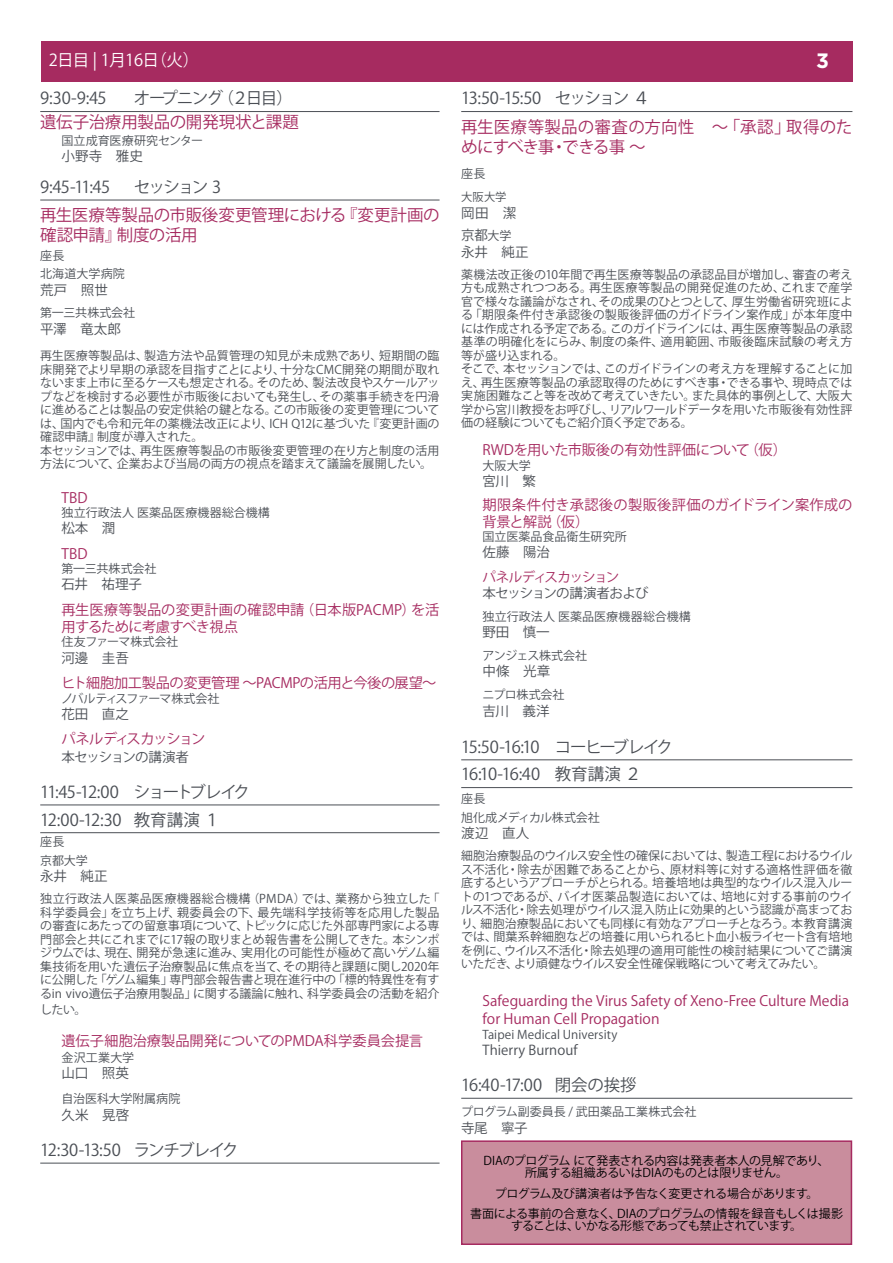
<style>
.page{position:relative;width:893px;height:1263px;background:#fff}
.page>*{position:absolute;margin:0;border:0;box-sizing:border-box;transform-origin:0 0}
.t1{font:700 20.85px "Gotham";color:#fff}
.t2{font:16.5px/27.8px "Koz Go Pr 6 N";letter-spacing:-.07em;color:#4b4f55}
.t3{font:16.5px/19.8px "Koz Go Pr 6 N";letter-spacing:-.015em;color:#a62b60}
.t4{font:16.5px "Koz Go Pr 6 N";letter-spacing:-.09em;color:#4b4f55}
.t5{font:16.5px "Koz Go Pr 6 N";letter-spacing:-.01em;color:#4b4f55}
.t6{font:16.5px "Koz Go Pr 6 N";letter-spacing:-.04em;color:#fff}
.t7{font:14.25px/17.1px "Koz Go Pr 6 N";color:#a62b60}
.t8{font:14.25px "Koz Go Pr 6 N";letter-spacing:-.035em;color:#a62b60}
.t9{font:14.25px "Koz Go Pr 6 N";letter-spacing:-.095em;color:#a62b60}
.t10{font:13.5px/23px "Koz Go Pr 6 N";color:#4b4f55}
.t11{font:13.5px "Koz Go Pr 6 N";letter-spacing:-.05em;color:#4b4f55}
.t12{font:13.5px "Koz Go Pr 6 N";letter-spacing:-.09em;color:#a62b60}
.t13{font:13.5px "Koz Go Pr 6 N";letter-spacing:-.065em;color:#4b4f55}
.t14{font:12px/13.5px "Koz Go Pr 6 N";letter-spacing:-.005em;color:#4b4f55}
.t15{font:12px/12px "Koz Go Pr 6 N";letter-spacing:-.03em;color:#000;text-align:center}
.t16{font:12px "Koz Go Pr 6 N";letter-spacing:-.055em;color:#000}
.t17{font:12px "Koz Go Pr 6 N";letter-spacing:-.07em;color:#4b4f55}
.t18{font:12px "Koz Go Pr 6 N";letter-spacing:-.04em;color:#4b4f55}
.t19{font:11.25px "Koz Go Pr 6 N";color:#4b4f55}
.s1{font-size:12px}
</style>
<div class="page">
<div style="left:41px;top:41px;width:811px;height:41px;background:#a62b60"></div>
<div style="left:462px;top:1141px;width:389px;height:103px;background:#c98d9d"></div>
<div style="left:461px;top:1140px;width:391px;height:105px;border:2px solid #a62b60"></div>
<hr style="left:40px;top:111px;width:400px;height:1px;background:#4b4f55">
<hr style="left:40px;top:200px;width:400px;height:1px;background:#4b4f55">
<hr style="left:40px;top:804px;width:400px;height:1px;background:#4b4f55">
<hr style="left:40px;top:832px;width:400px;height:1px;background:#4b4f55">
<hr style="left:40px;top:1163px;width:400px;height:1px;background:#4b4f55">
<hr style="left:461px;top:111px;width:391px;height:1px;background:#4b4f55">
<hr style="left:461px;top:759px;width:391px;height:1px;background:#4b4f55">
<hr style="left:461px;top:787px;width:391px;height:1px;background:#4b4f55">
<hr style="left:461px;top:1098px;width:391px;height:1px;background:#4b4f55">
<h2 class="t6" style="left:49px;top:51px;width:152px">2日目 | 1月16日（火）</h2>
<h2 class="t2" style="left:40px;top:85px;width:68px">9:30-9:45</h2>
<h2 class="t4" style="left:134px;top:89px;width:161px">オープニング（２日目）</h2>
<h2 class="t3" style="left:40px;top:113px;width:260px">遺伝子治療用製品の開発現状と課題</h2>
<p class="t14" style="left:62px;top:134px;width:143px">国立成育医療研究センター</p>
<p class="t10" style="left:62px;top:145px;width:83px">小野寺　雅史</p>
<h2 class="t2" style="left:40px;top:173px;width:71px">9:45-11:45</h2>
<h2 class="t2" style="left:134px;top:173px;width:89px">セッション 3</h2>
<h2 class="t3" style="left:40px;top:206px;width:401px">再生医療等製品の市販後変更管理における『変更計画の確認申請』制度の活用</h2>
<p class="t14" style="left:40px;top:246px;width:86px;line-height:18.6px">座長<br>北海道大学病院</p>
<p class="t10" style="left:40px;top:278px;width:69px">荒戸　照世</p>
<p class="t14" style="left:40px;top:306px;width:97px">第一三共株式会社</p>
<p class="t10" style="left:40px;top:317px;width:82px">平澤　竜太郎</p>
<p class="t14" style="left:40px;top:349px;width:401px">再生医療等製品は、製造方法や品質管理の知見が未成熟であり、短期間の臨床開発でより早期の承認を目指すことにより、十分なCMC開発の期間が取れないまま上市に至るケースも想定される。そのため、製法改良やスケールアップなどを検討する必要性が市販後においても発生し、その薬事手続きを円滑に進めることは製品の安定供給の鍵となる。この市販後の変更管理については、国内でも令和元年の薬機法改正により、ICH Q12に基づいた『変更計画の確認申請』制度が導入された。<br>本セッションでは、再生医療等製品の市販後変更管理の在り方と制度の活用方法について、企業および当局の両方の視点を踏まえて議論を展開したい。</p>
<p class="t7" style="left:62px;top:489px;width:28px">TBD</p>
<p class="t14" style="left:62px;top:506px;width:210px">独立行政法人 医薬品医療機器総合機構</p>
<p class="t10" style="left:62px;top:517px;width:55px">松本　潤</p>
<p class="t7" style="left:62px;top:545px;width:28px">TBD</p>
<p class="t14" style="left:62px;top:562px;width:97px">第一三共株式会社</p>
<p class="t10" style="left:62px;top:573px;width:82px">石井　祐理子</p>
<p class="t7" style="left:62px;top:601px;width:380px">再生医療等製品の変更計画の確認申請（日本版PACMP）を活用するために考慮すべき視点</p>
<p class="t14" style="left:62px;top:635px;width:118px">住友ファーマ株式会社</p>
<p class="t10" style="left:62px;top:646px;width:69px">河邊　圭吾</p>
<p class="t8" style="left:62px;top:675px;width:376px">ヒト細胞加工製品の変更管理 ～PACMPの活用と今後の展望～</p>
<p class="t17" style="left:62px;top:691px;width:159px">ノバルティスファーマ株式会社</p>
<p class="t10" style="left:62px;top:703px;width:69px">花田　直之</p>
<p class="t9" style="left:62px;top:731px;width:145px">パネルディスカッション</p>
<p class="t13" style="left:62px;top:749px;width:129px">本セッションの講演者</p>
<h2 class="t2" style="left:40px;top:778px;width:211px">11:45-12:00 ショートブレイク<br>12:00-12:30 教育講演 １</h2>
<p class="t14" style="left:40px;top:833px;width:49px;line-height:18.6px">座長<br>京都大学</p>
<p class="t10" style="left:40px;top:865px;width:69px">永井　純正</p>
<p class="t14" style="left:40px;top:892px;width:401px;text-align:justify">独立行政法人医薬品医療機器総合機構（PMDA）では、業務から独立した「科学委員会」を立ち上げ、親委員会の下、最先端科学技術等を応用した製品の審査にあたっての留意事項について、トピックに応じた外部専門家による専門部会と共にこれまでに17報の取りまとめ報告書を公開してきた。本シンポジウムでは、現在、開発が急速に進み、実用化の可能性が極めて高いゲノム編集技術を用いた遺伝子治療製品に焦点を当て、その期待と課題に関し2020年に公開した「ゲノム編集」専門部会報告書と現在進行中の「標的特異性を有するin vivo遺伝子治療用製品」に関する議論に触れ、科学委員会の活動を紹介</p>
<p class="t14" style="left:40px;top:1003px;width:48px">したい。</p>
<p class="t7" style="left:62px;top:1032px;width:363px">遺伝子細胞治療製品開発についてのPMDA科学委員会提言</p>
<p class="t14" style="left:62px;top:1051px;width:74px">金沢工業大学</p>
<p class="t10" style="left:62px;top:1062px;width:69px">山口　照英</p>
<p class="t14" style="left:62px;top:1092px;width:120px">自治医科大学附属病院</p>
<p class="t10" style="left:62px;top:1103px;width:69px">久米　晃啓</p>
<h2 class="t2" style="left:40px;top:1136px;width:200px">12:30-13:50 ランチブレイク</h2>
<h1 class="t1" style="left:816px;top:47px;width:14px">3</h1>
<h2 class="t4" style="left:461px;top:89px;width:190px">13:50-15:50 セッション ４</h2>
<h2 class="t3" style="left:461px;top:117px;width:393px">再生医療等製品の審査の方向性　～「承認」取得のためにすべき事・できる事 ～</h2>
<p class="t14" style="left:461px;top:167px;width:26px">座長</p>
<p class="t19" style="left:461px;top:191px;width:47px">大阪大学</p>
<p class="t10" style="left:461px;top:201px;width:56px">岡田　潔京都<span class="s1">大学</span></p>
<p class="t10" style="left:461px;top:240px;width:69px">永井　純正</p>
<p class="t14" style="left:461px;top:268px;width:393px">薬機法改正後の10年間で再生医療等製品の承認品目が増加し、審査の考え方も成熟されつつある。再生医療等製品の開発促進のため、これまで産学官で様々な議論がなされ、その成果のひとつとして、厚生労働省研究班による「期限条件付き承認後の製販後評価のガイドライン案作成」が本年度中には作成される予定である。このガイドラインには、再生医療等製品の承認基準の明確化をにらみ、制度の条件、適用範囲、市販後臨床試験の考え方等が盛り込まれる。<br>そこで、本セッションでは、このガイドラインの考え方を理解することに加え、再生医療等製品の承認取得のためにすべき事・できる事や、現時点では実施困難なこと等を改めて考えていきたい。また具体的事例として、大阪大学から宮川教授をお呼びし、リアルワールドデータを用いた市販後有効性評価の経験についてもご紹介頂く予定である。</p>
<p class="t7" style="left:482px;top:442px;width:306px">RWDを用いた市販後の有効性評価について（仮）</p>
<p class="t14" style="left:482px;top:459px;width:50px">大阪大学</p>
<p class="t10" style="left:482px;top:470px;width:55px">宮川　繁</p>
<p class="t7" style="left:482px;top:496px;width:371px">期限条件付き承認後の製販後評価のガイドライン案作成の背景と解説（仮）</p>
<p class="t14" style="left:482px;top:530px;width:146px">国立医薬品食品衛生研究所</p>
<p class="t10" style="left:482px;top:541px;width:69px">佐藤　陽治</p>
<p class="t12" style="left:482px;top:569px;width:138px">パネルディスカッション</p>
<p class="t11" style="left:482px;top:586px;width:168px">本セッションの講演者および</p>
<p class="t14" style="left:482px;top:610px;width:210px">独立行政法人 医薬品医療機器総合機構</p>
<p class="t10" style="left:482px;top:621px;width:69px">野田　慎一</p>
<p class="t18" style="left:482px;top:649px;width:106px">アンジェス株式会社</p>
<p class="t10" style="left:482px;top:660px;width:69px">中條　光章</p>
<p class="t14" style="left:482px;top:688px;width:84px">ニプロ株式会社</p>
<p class="t10" style="left:482px;top:700px;width:69px">吉川　義洋</p>
<h2 class="t2" style="left:461px;top:733px;width:213px">15:50-16:10 コーヒーブレイク<br>16:10-16:40 教育講演 ２</h2>
<p class="t14" style="left:461px;top:790px;width:140px;line-height:18.6px">座長<br>旭化成メディカル株式会社</p>
<p class="t10" style="left:461px;top:822px;width:70px">渡辺　直人</p>
<p class="t14" style="left:461px;top:849px;width:393px;text-align:justify">細胞治療製品のウイルス安全性の確保においては、製造工程におけるウイルス不活化・除去が困難であることから、原材料等に対する適格性評価を徹底するというアプローチがとられる。培養培地は典型的なウイルス混入ルートの1つであるが、バイオ医薬品製造においては、培地に対する事前のウイルス不活化・除去処理がウイルス混入防止に効果的という認識が高まっており、細胞治療製品においても同様に有効なアプローチとなろう。本教育講演では、間葉系幹細胞などの培養に用いられるヒト血小板ライセート含有培地を例に、ウイルス不活化・除去処理の適用可能性の検討結果についてご講演いただき、より頑健なウイルス安全性確保戦略について考えてみたい。</p>
<p class="t7" style="left:482px;top:992px;width:368px;line-height:18px">Safeguarding the Virus Safety of Xeno-Free Culture Media for Human Cell Propagation</p>
<p class="t14" style="left:482px;top:1028px;width:137px">Taipei Medical University</p>
<p class="t10" style="left:482px;top:1039px;width:97px">Thierry Burnouf</p>
<h2 class="t5" style="left:461px;top:1076px;width:177px">16:40-17:00 閉会の挨拶</h2>
<p class="t14" style="left:461px;top:1105px;width:237px">プログラム副委員長 / 武田薬品工業株式会社</p>
<p class="t10" style="left:461px;top:1117px;width:68px">寺尾　寧子</p>
<p class="t15" style="left:484px;top:1155px;width:348px">DIAのプログラム にて発表される内容は発表者本人の見解であり、所属する組織あるいはDIAのものとは限りません。</p>
<p class="t15" style="left:470px;top:1183px;width:374px;line-height:20.5px">プログラム及び講演者は予告なく変更される場合があります。<br>書面による事前の合意なく、DIAのプログラムの情報を録音もしくは撮影</p>
<p class="t16" style="left:511px;top:1219px;width:293px">することは、いかなる形態であっても禁止されています。</p>
</div>
